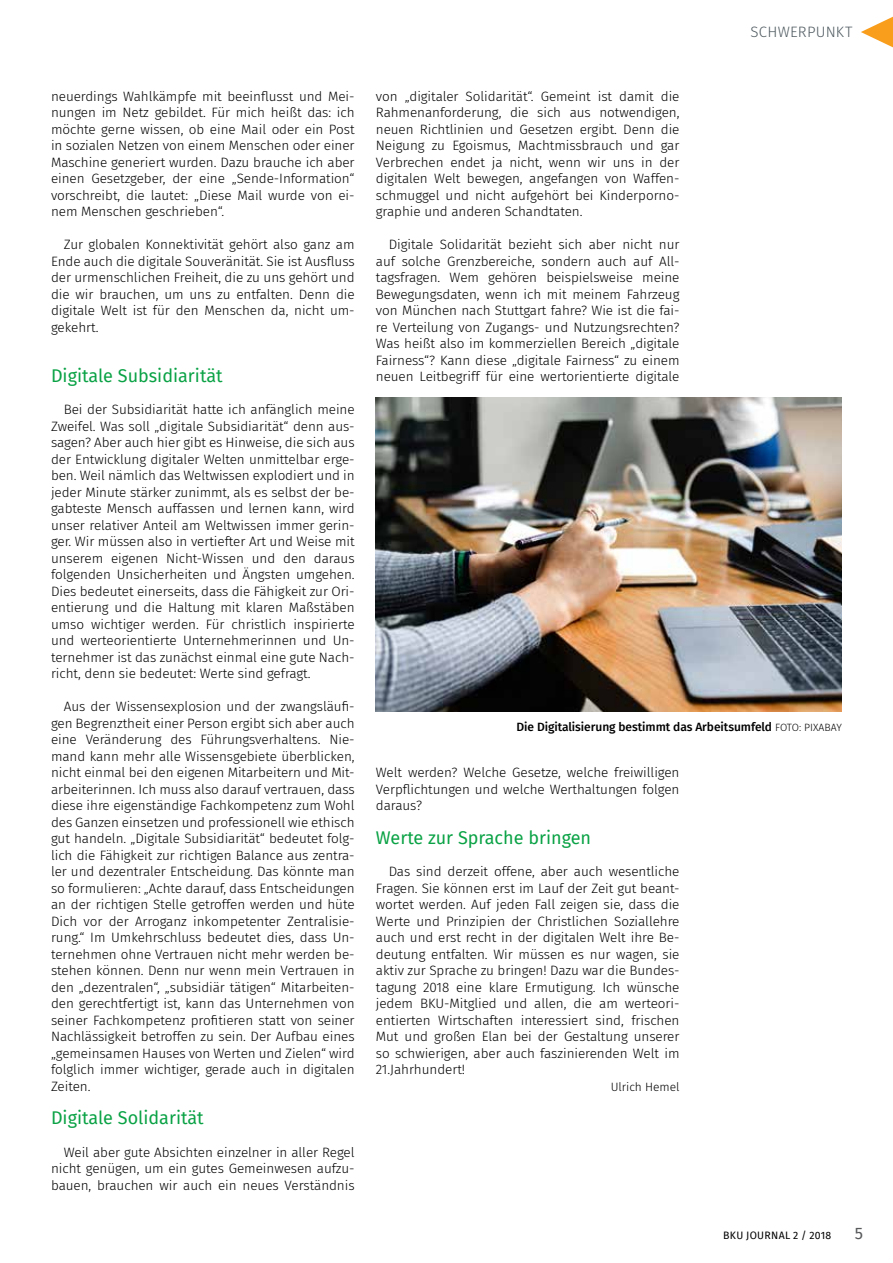
<style>
.page{position:relative;width:893px;height:1263px;background:#fff}
.page>*{position:absolute;margin:0;border:0;box-sizing:border-box;transform-origin:0 0}
.t1{font:18px "Fira Sans";color:#0aa245}
.t2{font:16.5px "Fira Sans";color:#58595b}
.t3{font:300 15px "Fira Sans";letter-spacing:.015em;color:#4f5a60}
.t4{font:300 13.5px/16.5px "Fira Sans";letter-spacing:-.005em;color:#000;text-align:justify}
.t5{font:500 12px "Fira Sans";letter-spacing:-.005em;color:#000}
.t6{font:300 12px "Fira Sans";letter-spacing:-.005em;color:#000}
.t7{font:10.5px "Fira Sans";letter-spacing:.03em;color:#000}
.s1{font-weight:300;font-size:10.5px}
</style>
<div class="page">
<svg style="left:861px;top:17px;width:32px;height:30px"></svg>
<img style="left:376px;top:398px;width:466px;height:313px">
<p class="t4" style="left:51px;top:88px;width:305px">neuerdings Wahlkämpfe mit beeinflusst und Mei&shy;nungen im Netz gebildet. Für mich heißt das: ich möchte gerne wissen, ob eine Mail oder ein Post in sozialen Netzen von einem Menschen oder einer Maschine generiert wurden. Dazu brauche ich aber einen Gesetzgeber, der eine „Sende-Information“ vorschreibt, die lautet: „Diese Mail wurde von ei&shy;nem Menschen geschrieben“.</p>
<p class="t4" style="left:51px;top:236px;width:305px;text-indent:13px">Zur globalen Konnektivität gehört also ganz am Ende auch die digitale Souveränität. Sie ist Ausfluss der urmenschlichen Freiheit, die zu uns gehört und die wir brauchen, um uns zu entfalten. Denn die digitale Welt ist für den Menschen da, nicht um&shy;gekehrt.</p>
<h1 class="t1" style="left:51px;top:362px;width:173px">Digitale Subsidiarität</h1>
<p class="t4" style="left:51px;top:401px;width:305px;text-indent:13px">Bei der Subsidiarität hatte ich anfänglich meine Zweifel. Was soll „digitale Subsidiarität“ denn aus&shy;sagen? Aber auch hier gibt es Hinweise, die sich aus der Entwicklung digitaler Welten unmittelbar erge&shy;ben. Weil nämlich das Weltwissen explodiert und in jeder Minute stärker zunimmt, als es selbst der be&shy;gabteste Mensch auffassen und lernen kann, wird unser relativer Anteil am Weltwissen immer gerin&shy;ger. Wir müssen also in vertiefter Art und Weise mit unserem eigenen Nicht-Wissen und den daraus folgenden Unsicherheiten und Ängsten umgehen.<br>Dies bedeutet einerseits, dass die Fähigkeit zur Ori&shy;entierung und die Haltung mit klaren Maßstäben umso wichtiger werden. Für christlich inspirierte und werteorientierte Unternehmerinnen und Un&shy;ternehmer ist das zunächst einmal eine gute Nach&shy;richt, denn sie bedeutet: Werte sind gefragt.</p>
<p class="t4" style="left:51px;top:698px;width:305px;text-indent:13px">Aus der Wissensexplosion und der zwangsläufi&shy;gen Begrenztheit einer Person ergibt sich aber auch eine Veränderung des Führungsverhaltens. Nie&shy;mand kann mehr alle Wissensgebiete überblicken, nicht einmal bei den eigenen Mitarbeitern und Mit&shy;arbeiterinnen. Ich muss also darauf vertrauen, dass diese ihre eigenständige Fachkompetenz zum Wohl des Ganzen einsetzen und professionell wie ethisch gut handeln. „Digitale Subsidiarität“ bedeutet folg&shy;lich die Fähigkeit zur richtigen Balance aus zentra&shy;ler und dezentraler Entscheidung. Das könnte man so formulieren: „Achte darauf, dass Entscheidungen an der richtigen Stelle getroffen werden und hüte Dich vor der Arroganz inkompetenter Zentralisie&shy;rung.“ Im Umkehrschluss bedeutet dies, dass Un&shy;ternehmen ohne Vertrauen nicht mehr werden be&shy;stehen können. Denn nur wenn mein Vertrauen in den „dezentralen“, „subsidiär tätigen“ Mitarbeiten&shy;den gerechtfertigt ist, kann das Unternehmen von seiner Fachkompetenz profitieren statt von seiner Nachlässigkeit betroffen zu sein. Der Aufbau eines „gemeinsamen Hauses von Werten und Zielen“ wird folglich immer wichtiger, gerade auch in digitalen Zeiten.</p>
<h1 class="t1" style="left:51px;top:1104px;width:154px">Digitale Solidarität</h1>
<p class="t4" style="left:51px;top:1144px;width:305px;text-indent:13px">Weil aber gute Absichten einzelner in aller Regel nicht genügen, um ein gutes Gemeinwesen aufzu&shy;bauen, brauchen wir auch ein neues Verständnis</p>
<p class="t4" style="left:376px;top:87px;width:305px">von „digitaler Solidarität“. Gemeint ist damit die Rahmenanforderung, die sich aus notwendigen, neuen Richtlinien und Gesetzen ergibt. Denn die Neigung zu Egoismus, Machtmissbrauch und gar Verbrechen endet ja nicht, wenn wir uns in der digitalen Welt bewegen, angefangen von Waffen&shy;schmuggel und nicht aufgehört bei Kinderporno&shy;graphie und anderen Schandtaten.</p>
<p class="t4" style="left:376px;top:236px;width:305px;text-indent:13px">Digitale Solidarität bezieht sich aber nicht nur auf solche Grenzbereiche, sondern auch auf All&shy;tagsfragen. Wem gehören beispielsweise meine Bewegungsdaten, wenn ich mit meinem Fahrzeug von München nach Stuttgart fahre? Wie ist die fai&shy;re Verteilung von Zugangs- und Nutzungsrechten?<br>Was heißt also im kommerziellen Bereich „digitale Fairness“? Kann diese „digitale Fairness“ zu einem neuen Leitbegriff für eine wertorientierte digitale</p>
<p class="t3" style="left:750px;top:21px;width:103px">SCHWERPUNKT</p>
<p class="t5" style="left:516px;top:717px;width:327px">Die Digitalisierung bestimmt das Arbeitsumfeld <span class="s1">FOTO: PIXABAY</span></p>
<p class="t4" style="left:376px;top:764px;width:305px">Welt werden? Welche Gesetze, welche freiwilligen Verpflichtungen und welche Werthaltungen folgen daraus?</p>
<h1 class="t1" style="left:376px;top:824px;width:217px">Werte zur Sprache bringen</h1>
<p class="t4" style="left:376px;top:863px;width:305px;text-indent:13px">Das sind derzeit offene, aber auch wesentliche Fragen. Sie können erst im Lauf der Zeit gut beant&shy;wortet werden. Auf jeden Fall zeigen sie, dass die Werte und Prinzipien der Christlichen Soziallehre auch und erst recht in der digitalen Welt ihre Be&shy;deutung entfalten. Wir müssen es nur wagen, sie aktiv zur Sprache zu bringen! Dazu war die Bundes&shy;tagung 2018 eine klare Ermutigung. Ich wünsche jedem BKU-Mitglied und allen, die am werteori&shy;entierten Wirtschaften interessiert sind, frischen Mut und großen Elan bei der Gestaltung unserer so schwierigen, aber auch faszinierenden Welt im 21.Jahrhundert!</p>
<p class="t6" style="left:611px;top:1078px;width:70px">Ulrich Hemel</p>
<p class="t7" style="left:723px;top:1227px;width:110px">BKU JOURNAL 2 / 2018</p>
<p class="t2" style="left:855px;top:1221px;width:10px">5</p>
</div>
